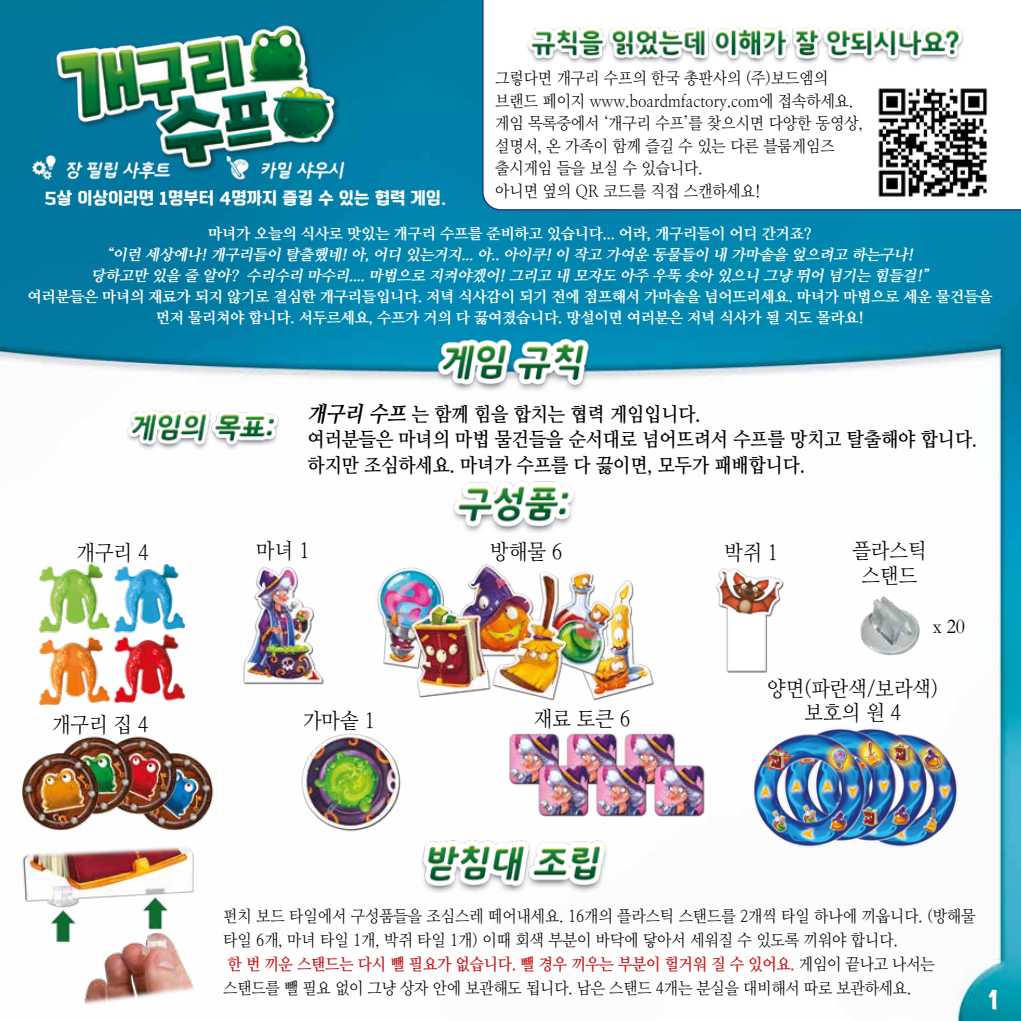
<style>
.page{position:relative;width:1021px;height:1021px;background:#fff}
.page>*{position:absolute;margin:0;border:0;box-sizing:border-box;transform-origin:0 0}
.t1{font:30px "Boogaloo";color:#fff}
.t2{font:21.45px/23.4px "Nanum Myeongjo OTF";color:#000;text-align:center;scale:.91 1}
.t3{font:21.45px "Garamond";color:#000;scale:.91 1}
.t4{font:19.8px/25.5px "Nanum Myeongjo OTF Bold";color:#000;scale:.91 1}
.t5{font:16.5px/22.5px "Nanum Myeongjo OTF";color:#000;scale:.91 1}
.t6{font:16.5px "Nanum Myeongjo OTF Bold";letter-spacing:-.01em;color:#c21617;scale:.91 1}
.t7{font:16.5px "SD Mapssi";letter-spacing:.01em;color:#fff}
.t8{font:700 15px/21px "Nanum Myeongjo OTF Extra";letter-spacing:-.015em;color:#fff;text-align:center}
.t9{font:italic 700 15px/21px "Nanum Myeongjo OTF Extra";color:#fff;text-align:center}
.s1{font-family:"Nanum Myeongjo OTF Extra";font-weight:700;font-style:italic;font-size:21.45px}
.s2{font-family:"Nanum Myeongjo OTF";color:#000}
</style>
<div class="page">
<img style="left:0;top:0;width:1020px;height:1020px">
<svg style="left:482px;top:0;width:538px;height:211px"></svg>
<img style="left:872px;top:81px;width:120px;height:120px">
<img style="left:25px;top:24px;width:358px;height:171px">
<img style="left:141px;top:328px;width:739px;height:87px">
<img style="left:142px;top:474px;width:739px;height:65px">
<img style="left:221px;top:823px;width:659px;height:73px">
<img style="left:478px;top:13px;width:519px;height:64px">
<img style="left:55px;top:398px;width:291px;height:72px">
<img style="left:39px;top:564px;width:145px;height:140px">
<img style="left:10px;top:727px;width:211px;height:105px">
<img style="left:738px;top:722px;width:227px;height:127px">
<img style="left:301px;top:733px;width:112px;height:107px">
<img style="left:497px;top:733px;width:211px;height:95px">
<img style="left:224px;top:548px;width:114px;height:149px">
<img style="left:354px;top:560px;width:316px;height:149px">
<img style="left:685px;top:546px;width:118px;height:141px">
<img style="left:0;top:832px;width:224px;height:187px">
<img style="left:847px;top:584px;width:85px;height:82px">
<p class="t7" style="left:45px;top:187px;width:403px">5살 이상이라면 1명부터 4명까지 즐길 수 있는 협력 게임.</p>
<p class="t5" style="left:495px;top:66px;width:405px">그렇다면 개구리 수프의 한국 총판사의 (주)보드엠의 브랜드 페이지 www.boardmfactory.com에 접속하세요. 게임 목록중에서 ‘개구리 수프’를 찾으시면 다양한 동영상, 설명서, 온 가족이 함께 즐길 수 있는 다른 블룸게임즈 출시게임 들을 보실 수 있습니다.<br>아니면 옆의 QR 코드를 직접 스캔하세요!</p>
<p class="t8" style="left:208px;top:222px;width:605px">마녀가 오늘의 식사로 맛있는 개구리 수프를 준비하고 있습니다... 어라, 개구리들이 어디 간거죠?</p>
<p class="t9" style="left:91px;top:243px;width:841px">“이런 세상에나! 개구리들이 탈출했네! 아, 어디 있는거지... 아.. 아이쿠! 이 작고 가여운 동물들이 내 가마솥을 엎으려고 하는구나! 당하고만 있을 줄 알아? 수리수리 마수리.... 마법으로 지켜야겠어! 그리고 내 모자도 아주 우뚝 솟아 있으니 그냥 뛰어 넘기는 힘들걸!”</p>
<p class="t8" style="left:28px;top:285px;width:966px">여러분들은 마녀의 재료가 되지 않기로 결심한 개구리들입니다. 저녁 식사감이 되기 전에 점프해서 가마솥을 넘어뜨리세요. 마녀가 마법으로 세운 물건들을 먼저 물리쳐야 합니다. 서두르세요, 수프가 거의 다 끓여졌습니다. 망설이면 여러분은 저녁 식사가 될 지도 몰라요!</p>
<h2 class="t2" style="left:77px;top:540px;width:81px">개구리 4</h2>
<h2 class="t2" style="left:52px;top:712px;width:107px">개구리 집 4</h2>
<p class="t4" style="left:307px;top:400px;width:737px"><span class="s1">개구리 수프</span> 는 함께 힘을 합치는 협력 게임입니다.<br>여러분들은 마녀의 마법 물건들을 순서대로 넘어뜨려서 수프를 망치고 탈출해야 합니다. 하지만 조심하세요. 마녀가 수프를 다 끓이면, 모두가 패배합니다.</p>
<h2 class="t2" style="left:256px;top:537px;width:60px">마녀 1</h2>
<h2 class="t2" style="left:490px;top:538px;width:81px">방해물 6</h2>
<h2 class="t2" style="left:303px;top:708px;width:81px">가마솥 1</h2>
<h2 class="t2" style="left:534px;top:705px;width:107px">재료 토큰 6</h2>
<h2 class="t2" style="left:724px;top:539px;width:60px">박쥐 1</h2>
<h2 class="t2" style="left:852px;top:536px;width:83px;line-height:25.5px">플라스틱 스탠드</h2>
<h2 class="t3" style="left:932px;top:611px;width:37px">x 20</h2>
<h2 class="t2" style="left:767px;top:676px;width:189px">양면(파란색/보라색) 보호의 원 4</h2>
<p class="t5" style="left:223px;top:903px;width:828px;line-height:24px">펀치 보드 타일에서 구성품들을 조심스레 떼어내세요. 16개의 플라스틱 스탠드를 2개씩 타일 하나에 끼웁니다. (방해물 타일 6개, 마녀 타일 1개, 박쥐 타일 1개) 이때 회색 부분이 바닥에 닿아서 세워질 수 있도록 끼워야 합니다.</p>
<p class="t6" style="left:228px;top:953px;width:778px">한 번 끼운 스탠드는 다시 뺄 필요가 없습니다. 뺄 경우 끼우는 부분이 헐거워 질 수 있어요. <span class="s2">게임이 끝나고 나서는</span></p>
<p class="t5" style="left:223px;top:975px;width:757px">스탠드를 뺄 필요 없이 그냥 상자 안에 보관해도 됩니다. 남은 스탠드 4개는 분실을 대비해서 따로 보관하세요.</p>
<h1 class="t1" style="left:985px;top:980px;width:16px">1</h1>
</div>
